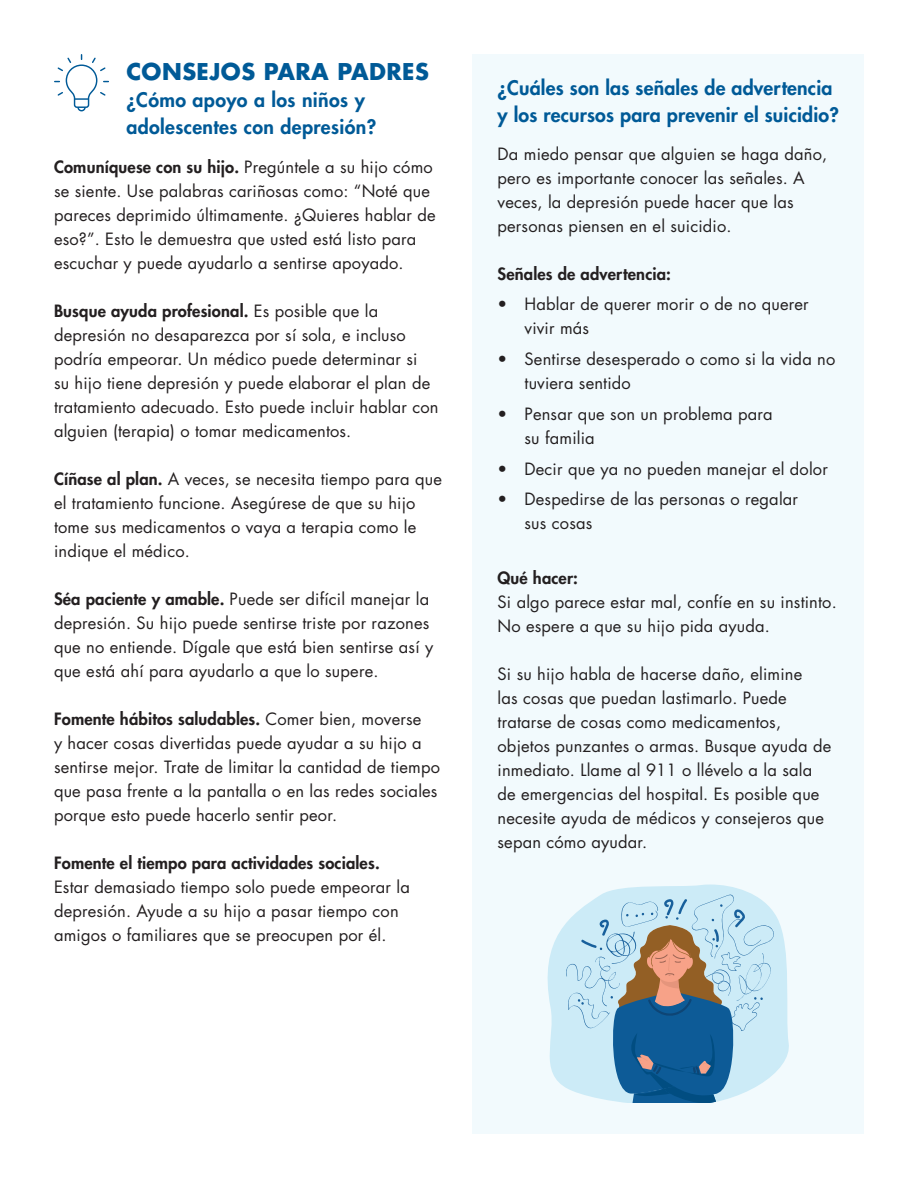
<style>
.page{position:relative;width:918px;height:1188px;background:#fff}
.page>*{position:absolute;margin:0;border:0;box-sizing:border-box;transform-origin:0 0}
.t1{font:700 22.5px "Futura Std";letter-spacing:.02em;color:#005a97}
.t2{font:800 19.5px/27px "Futura Std";letter-spacing:.01em;color:#005a97}
.t3{font:16.5px/24px "Futura Std";letter-spacing:.01em;color:#231f20}
.t4{font:800 16.5px "Futura Std";letter-spacing:.01em;color:#231f20}
.s1{font-weight:800}
</style>
<div class="page">
<div style="left:472px;top:54px;width:392px;height:1080px;background:#f2fafd"></div>
<svg style="left:54px;top:54px;width:55px;height:58px"></svg>
<svg style="left:548px;top:885px;width:241px;height:203px;fill:#ccebf7"></svg>
<svg style="left:566px;top:894px;width:208px;height:208px;background:#95b5c7"></svg>
<p class="t1" style="left:126px;top:57px;width:304px">CONSEJOS PARA PADRES</p>
<p class="t2" style="left:126px;top:86px;width:251px">¿Cómo apoyo a los niños y adolescentes con depresión?</p>
<p class="t2" style="left:498px;top:74px;width:343px">¿Cuáles son las señales de advertencia y los recursos para prevenir el suicidio?</p>
<p class="t3" style="left:498px;top:142px;width:331px">Da miedo pensar que alguien se haga daño, pero es importante conocer las señales. A veces, la depresión puede hacer que las personas piensen en el suicidio.</p>
<p class="t4" style="left:498px;top:263px;width:175px">Señales de advertencia:</p>
<p class="t3" style="left:525px;top:293px;width:286px;text-indent:-27px">• Hablar de querer morir o de no querer vivir más</p>
<p class="t3" style="left:525px;top:347px;width:312px;text-indent:-27px">• Sentirse desesperado o como si la vida no tuviera sentido</p>
<p class="t3" style="left:525px;top:402px;width:250px;text-indent:-27px">• Pensar que son un problema para su familia</p>
<p class="t3" style="left:498px;top:457px;width:332px">• Decir que ya no pueden manejar el dolor</p>
<p class="t3" style="left:525px;top:488px;width:275px;text-indent:-27px">• Despedirse de las personas o regalar sus cosas</p>
<p class="t3" style="left:54px;top:155px;width:383px"><span class="s1">Comuníquese con su hijo.</span> Pregúntele a su hijo cómo se siente. Use palabras cariñosas como: “Noté que pareces deprimido últimamente. ¿Quieres hablar de eso?”. Esto le demuestra que usted está listo para escuchar y puede ayudarlo a sentirse apoyado.</p>
<p class="t3" style="left:54px;top:299px;width:386px"><span class="s1">Busque ayuda profesional.</span> Es posible que la depresión no desaparezca por sí sola, e incluso podría empeorar. Un médico puede determinar si<br>su hijo tiene depresión y puede elaborar el plan de tratamiento adecuado. Esto puede incluir hablar con alguien (terapia) o tomar medicamentos.</p>
<p class="t3" style="left:54px;top:467px;width:390px"><span class="s1">Cíñase al plan.</span> A veces, se necesita tiempo para que el tratamiento funcione. Asegúrese de que su hijo tome sus medicamentos o vaya a terapia como le indique el médico.</p>
<p class="t3" style="left:54px;top:587px;width:381px"><span class="s1">Séa paciente y amable.</span> Puede ser difícil manejar la depresión. Su hijo puede sentirse triste por razones que no entiende. Dígale que está bien sentirse así y que está ahí para ayudarlo a que lo supere.</p>
<p class="t3" style="left:54px;top:707px;width:388px"><span class="s1">Fomente hábitos saludables.</span> Comer bien, moverse<br>y hacer cosas divertidas puede ayudar a su hijo a sentirse mejor. Trate de limitar la cantidad de tiempo que pasa frente a la pantalla o en las redes sociales porque esto puede hacerlo sentir peor.</p>
<p class="t3" style="left:54px;top:851px;width:357px"><span class="s1">Fomente el tiempo para actividades sociales.<br></span>Estar demasiado tiempo solo puede empeorar la depresión. Ayude a su hijo a pasar tiempo con amigos o familiares que se preocupen por él.</p>
<p class="t4" style="left:498px;top:568px;width:82px">Qué hacer:</p>
<p class="t3" style="left:498px;top:590px;width:341px">Si algo parece estar mal, confíe en su instinto.<br>No espere a que su hijo pida ayuda.</p>
<p class="t3" style="left:498px;top:662px;width:335px">Si su hijo habla de hacerse daño, elimine<br>las cosas que puedan lastimarlo. Puede tratarse de cosas como medicamentos, objetos punzantes o armas. Busque ayuda de inmediato. Llame al 911 o llévelo a la sala de emergencias del hospital. Es posible que necesite ayuda de médicos y consejeros que sepan cómo ayudar.</p>
</div>
